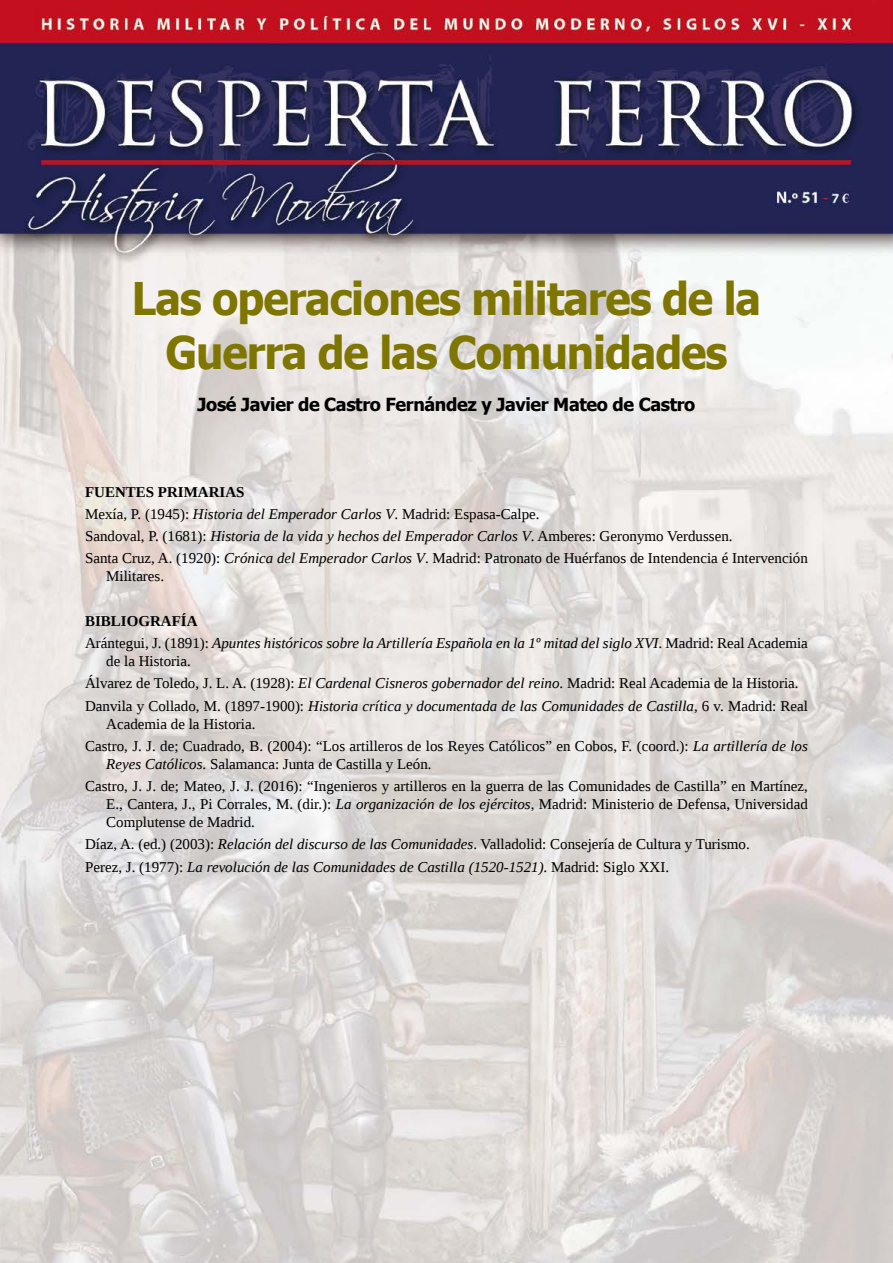
<style>
.page{position:relative;width:893px;height:1263px;background:#fff}
.page>*{position:absolute;margin:0;border:0;box-sizing:border-box;transform-origin:0 0}
.t1{font:700 45px/54px "Tahoma";letter-spacing:-.025em;color:#7f7600;text-align:center;scale:.95 1}
.t2{font:700 18px "Tahoma";letter-spacing:-.02em;color:#000}
.t3{font:15px/22.2px "Liberation Serif";color:#000}
.t4{font:italic 15px/22.2px "Liberation Serif";color:#000}
.s1{font-weight:700}
.s2{font-style:italic}
.s3{font-weight:700;font-style:normal}
.s4{font-style:normal}
</style>
<div class="page">
<img style="left:0;top:0;width:893px;height:1263px">
<h1 class="t1" style="left:132px;top:274px;width:664px">Las operaciones militares de la<br>Guerra de las Comunidades</h1>
<p class="t2" style="left:198px;top:391px;width:499px">José Javier de Castro Fernández y Javier Mateo de Castro</p>
<p class="t3" style="left:85px;top:480px;width:724px"><span class="s1">FUENTES PRIMARIAS<br></span>Mexía, P. (1945): <span class="s2">Historia del Emperador Carlos V</span>. Madrid: Espasa-Calpe.<br>Sandoval, P. (1681): <span class="s2">Historia de la vida y hechos del Emperador Carlos V</span>. Amberes: Geronymo Verdussen.<br>Santa Cruz, A. (1920): <span class="s2">Crónica del Emperador Carlos V</span>. Madrid: Patronato de Huérfanos de Intendencia é Intervención</p>
<p class="t3" style="left:106px;top:565px;width:59px">Militares.</p>
<p class="t4" style="left:85px;top:610px;width:724px"><span class="s3">BIBLIOGRAFÍA<br></span><span class="s4">Arántegui, J. (1891):</span> Apuntes históricos sobre la Artillería Española en la 1º mitad del siglo XVI<span class="s4">. Madrid: Real Academia</span></p>
<p class="t3" style="left:85px;top:650px;width:724px;text-indent:21px">de la Historia.<br>Álvarez de Toledo, J. L. A. (1928): <span class="s2">El Cardenal Cisneros gobernador del reino</span>. Madrid: Real Academia de la Historia.<br>Danvila y Collado, M. (1897-1900): <span class="s2">Historia crítica y documentada de las Comunidades de Castilla</span>, 6 v. Madrid: Real</p>
<p class="t3" style="left:85px;top:712px;width:724px;text-indent:21px">Academia de la Historia.<br>Castro, J. J. de; Cuadrado, B. (2004): “Los artilleros de los Reyes Católicos” en Cobos, F. (coord.): <span class="s2">La artillería de los</span></p>
<p class="t3" style="left:85px;top:753px;width:724px;text-indent:21px"><span class="s2">Reyes Católicos</span>. Salamanca: Junta de Castilla y León.<br>Castro, J. J. de; Mateo, J. J. (2016): “Ingenieros y artilleros en la guerra de las Comunidades de Castilla” en Martínez,</p>
<p class="t3" style="left:106px;top:795px;width:703px;line-height:18px">E., Cantera, J., Pi Corrales, M. (dir.): <span class="s2">La organización de los ejércitos</span>, Madrid: Ministerio de Defensa, Universidad<br>Complutense de Madrid.</p>
<p class="t3" style="left:85px;top:833px;width:666px">Díaz, A. (ed.) (2003): <span class="s2">Relación del discurso de las Comunidades</span>. Valladolid: Consejería de Cultura y Turismo.<br>Perez, J. (1977): <span class="s2">La revolución de las Comunidades de Castilla (1520-1521)</span>. Madrid: Siglo XXI.</p>
</div>
